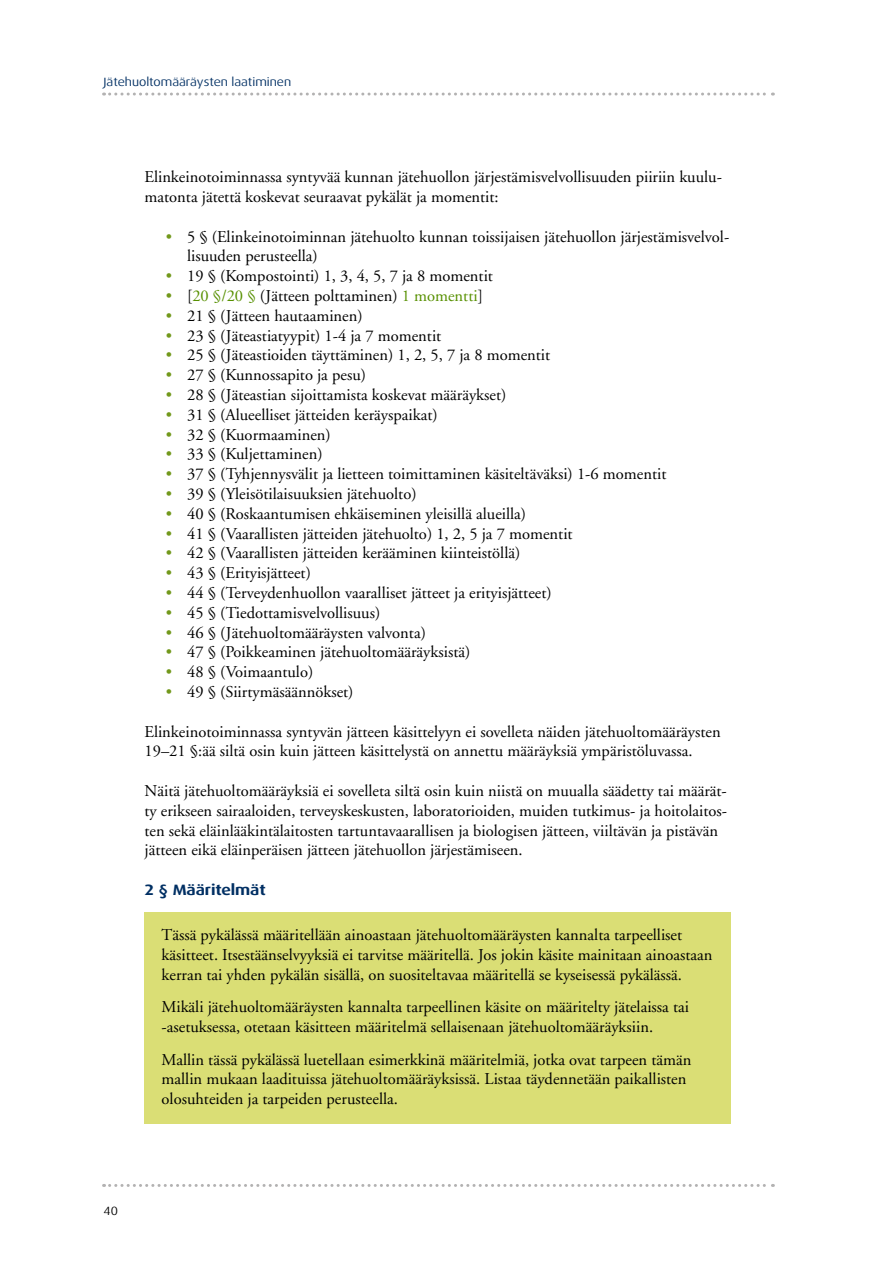
<style>
.page{position:relative;width:893px;height:1263px;background:#fff}
.page>*{position:absolute;margin:0;border:0;box-sizing:border-box;transform-origin:0 0}
.t1{font:16.5px/19.8px "Adobe Garamond";color:#000}
.t2{font:700 15px "Dax Wide";letter-spacing:-.005em;color:#002f63}
.t3{font:12px "Dax Wide";color:#002f63}
.t4{font:12px "Dax Wide";color:#000}
.s1{color:#72981b}
.s2{color:#579000}
</style>
<div class="page">
<svg style="left:104px;top:93px;width:669px;height:3px"></svg>
<svg style="left:104px;top:1184px;width:669px;height:3px"></svg>
<div style="left:145px;top:912px;width:586px;height:211px;background:#dade75"></div>
<p class="t3" style="left:104px;top:75px;width:189px">Jätehuoltomääräysten laatiminen</p>
<p class="t1" style="left:145px;top:167px;width:579px">Elinkeinotoiminnassa syntyvää kunnan jätehuollon järjestämisvelvollisuuden piiriin kuulu&shy;matonta jätettä koskevat seuraavat pykälät ja momentit:</p>
<p class="t1" style="left:187px;top:227px;width:544px;text-indent:-21px"><span class="s1">•</span> 5 § (Elinkeinotoiminnan jätehuolto kunnan toissijaisen jätehuollon järjestämisvelvol&shy;lisuuden perusteella)</p>
<p class="t1" style="left:166px;top:266px;width:329px"><span class="s1">•</span> 19 § (Kompostointi) 1, 3, 4, 5, 7 ja 8 momentit</p>
<p class="t1" style="left:166px;top:286px;width:319px"><span class="s1">•</span> [<span class="s2">20 §/20 §</span> (Jätteen polttaminen) <span class="s2">1 momentti</span>]</p>
<p class="t1" style="left:166px;top:306px;width:198px"><span class="s1">•</span> 21 § (Jätteen hautaaminen)</p>
<p class="t1" style="left:166px;top:326px;width:277px"><span class="s1">•</span> 23 § (Jäteastiatyypit) 1-4 ja 7 momentit</p>
<p class="t1" style="left:166px;top:346px;width:386px"><span class="s1">•</span> 25 § (Jäteastioiden täyttäminen) 1, 2, 5, 7 ja 8 momentit</p>
<p class="t1" style="left:166px;top:365px;width:202px"><span class="s1">•</span> 27 § (Kunnossapito ja pesu)</p>
<p class="t1" style="left:166px;top:385px;width:342px"><span class="s1">•</span> 28 § (Jäteastian sijoittamista koskevat määräykset)</p>
<p class="t1" style="left:166px;top:405px;width:273px"><span class="s1">•</span> 31 § (Alueelliset jätteiden keräyspaikat)</p>
<p class="t1" style="left:166px;top:425px;width:166px"><span class="s1">•</span> 32 § (Kuormaaminen)</p>
<p class="t1" style="left:166px;top:445px;width:158px"><span class="s1">•</span> 33 § (Kuljettaminen)</p>
<p class="t1" style="left:166px;top:464px;width:502px"><span class="s1">•</span> 37 § (Tyhjennysvälit ja lietteen toimittaminen käsiteltäväksi) 1-6 momentit</p>
<p class="t1" style="left:166px;top:484px;width:252px"><span class="s1">•</span> 39 § (Yleisötilaisuuksien jätehuolto)</p>
<p class="t1" style="left:166px;top:504px;width:362px"><span class="s1">•</span> 40 § (Roskaantumisen ehkäiseminen yleisillä alueilla)</p>
<p class="t1" style="left:166px;top:524px;width:408px"><span class="s1">•</span> 41 § (Vaarallisten jätteiden jätehuolto) 1, 2, 5 ja 7 momentit</p>
<p class="t1" style="left:166px;top:544px;width:356px"><span class="s1">•</span> 42 § (Vaarallisten jätteiden kerääminen kiinteistöllä)</p>
<p class="t1" style="left:166px;top:563px;width:147px"><span class="s1">•</span> 43 § (Erityisjätteet)</p>
<p class="t1" style="left:166px;top:583px;width:387px"><span class="s1">•</span> 44 § (Terveydenhuollon vaaralliset jätteet ja erityisjätteet)</p>
<p class="t1" style="left:166px;top:603px;width:216px"><span class="s1">•</span> 45 § (Tiedottamisvelvollisuus)</p>
<p class="t1" style="left:166px;top:623px;width:262px"><span class="s1">•</span> 46 § (Jätehuoltomääräysten valvonta)</p>
<p class="t1" style="left:166px;top:643px;width:306px"><span class="s1">•</span> 47 § (Poikkeaminen jätehuoltomääräyksistä)</p>
<p class="t1" style="left:166px;top:662px;width:149px"><span class="s1">•</span> 48 § (Voimaantulo)</p>
<p class="t1" style="left:166px;top:682px;width:189px"><span class="s1">•</span> 49 § (Siirtymäsäännökset)</p>
<p class="t1" style="left:145px;top:722px;width:578px">Elinkeinotoiminnassa syntyvän jätteen käsittelyyn ei sovelleta näiden jätehuoltomääräysten<br>19–21 §:ää siltä osin kuin jätteen käsittelystä on annettu määräyksiä ympäristöluvassa.</p>
<p class="t1" style="left:145px;top:781px;width:584px">Näitä jätehuoltomääräyksiä ei sovelleta siltä osin kuin niistä on muualla säädetty tai määrät&shy;ty erikseen sairaaloiden, terveyskeskusten, laboratorioiden, muiden tutkimus- ja hoitolaitos&shy;ten sekä eläinlääkintälaitosten tartuntavaarallisen ja biologisen jätteen, viiltävän ja pistävän jätteen eikä eläinperäisen jätteen jätehuollon järjestämiseen.</p>
<p class="t2" style="left:145px;top:881px;width:123px">2 § Määritelmät</p>
<p class="t1" style="left:162px;top:925px;width:552px">Tässä pykälässä määritellään ainoastaan jätehuoltomääräysten kannalta tarpeelliset käsitteet. Itsestäänselvyyksiä ei tarvitse määritellä. Jos jokin käsite mainitaan ainoastaan kerran tai yhden pykälän sisällä, on suositeltavaa määritellä se kyseisessä pykälässä.</p>
<p class="t1" style="left:162px;top:997px;width:529px">Mikäli jätehuoltomääräysten kannalta tarpeellinen käsite on määritelty jätelaissa tai -asetuksessa, otetaan käsitteen määritelmä sellaisenaan jätehuoltomääräyksiin.</p>
<p class="t1" style="left:162px;top:1050px;width:531px">Mallin tässä pykälässä luetellaan esimerkkinä määritelmiä, jotka ovat tarpeen tämän mallin mukaan laadituissa jätehuoltomääräyksissä. Listaa täydennetään paikallisten olosuhteiden ja tarpeiden perusteella.</p>
<p class="t4" style="left:104px;top:1203px;width:16px">40</p>
</div>
